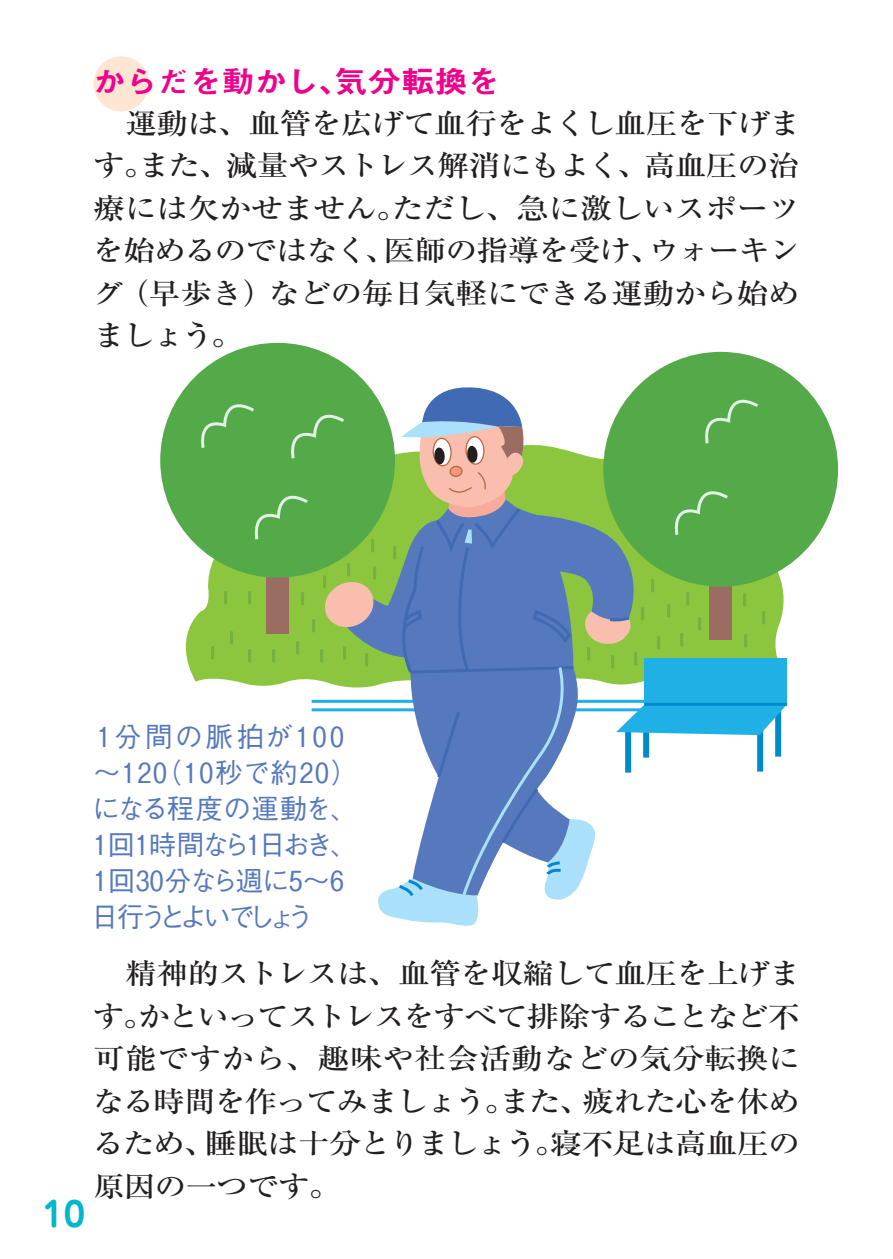
<style>
.page{position:relative;width:893px;height:1259px;background:#fff}
.page>*{position:absolute;margin:0;border:0;box-sizing:border-box;transform-origin:0 0}
.ノーマル{font:700 33.9px "Jun 501 Pro";color:#00b7ce}
.話_小見出し{font:30.6px "Midashi Go Pro MB31";letter-spacing:-.045em;color:#ed028c;scale:1.11 1}
.話_本文{font:500 28.8px/42.6px "Ryumin Pro";letter-spacing:-.035em;color:#231f20;text-align:justify;scale:1.11 1}
.本文{font:500 27.6px/36px "Gothic BBB Pro";letter-spacing:-.07em;color:#5679bd}
</style>
<div class="page">
<div style="left:94px;top:56px;width:55px;height:55px;background:#fee6d3;border-radius:50%"></div>
<svg style="left:171px;top:510px;width:622px;height:176px;fill:#8bc63e"></svg>
<div style="left:267px;top:563px;width:22px;height:71px;background:#9b6c62"></div>
<div style="left:160px;top:343px;width:235px;height:234px;background:#54aa49;border-radius:50%"></div>
<div style="left:603px;top:352px;width:235px;height:234px;background:#54aa49;border-radius:50%"></div>
<svg style="left:201px;top:404px;width:111px;height:136px"></svg>
<svg style="left:211px;top:646px;width:3px;height:13px"></svg>
<svg style="left:248px;top:649px;width:3px;height:13px"></svg>
<svg style="left:272px;top:649px;width:3px;height:13px"></svg>
<svg style="left:296px;top:641px;width:3px;height:13px"></svg>
<svg style="left:301px;top:592px;width:3px;height:13px"></svg>
<svg style="left:248px;top:591px;width:3px;height:13px"></svg>
<svg style="left:224px;top:591px;width:3px;height:13px"></svg>
<svg style="left:312px;top:383px;width:475px;height:542px"></svg>
<svg style="left:230px;top:631px;width:3px;height:13px"></svg>
<p class="話_小見出し" style="left:93px;top:57px;width:369px">からだを動かし、気分転換を</p>
<p class="話_本文" style="left:93px;top:99px;width:639px">　運動は、血管を広げて血行をよくし血圧を下げます。また、減量やストレス解消にもよく、高血圧の治療には欠かせません。ただし、急に激しいスポーツを始めるのではなく、医師の指導を受け、ウォーキング（早歩き）などの毎日気軽にできる運動から始めましょう。</p>
<p class="本文" style="left:91px;top:715px;width:269px">1分間の脈拍が100〜120（10秒で約20）になる程度の運動を、<br>1回1時間なら1日おき、<br>1回30分なら週に5〜6日行うとよいでしょう</p>
<p class="ノーマル" style="left:43px;top:1187px;width:44px">10</p>
<p class="話_本文" style="left:93px;top:950px;width:639px">　精神的ストレスは、血管を収縮して血圧を上げます。かといってストレスをすべて排除することなど不可能ですから、趣味や社会活動などの気分転換になる時間を作ってみましょう。また、疲れた心を休めるため、睡眠は十分とりましょう。寝不足は高血圧の原因の一つです。</p>
</div>
